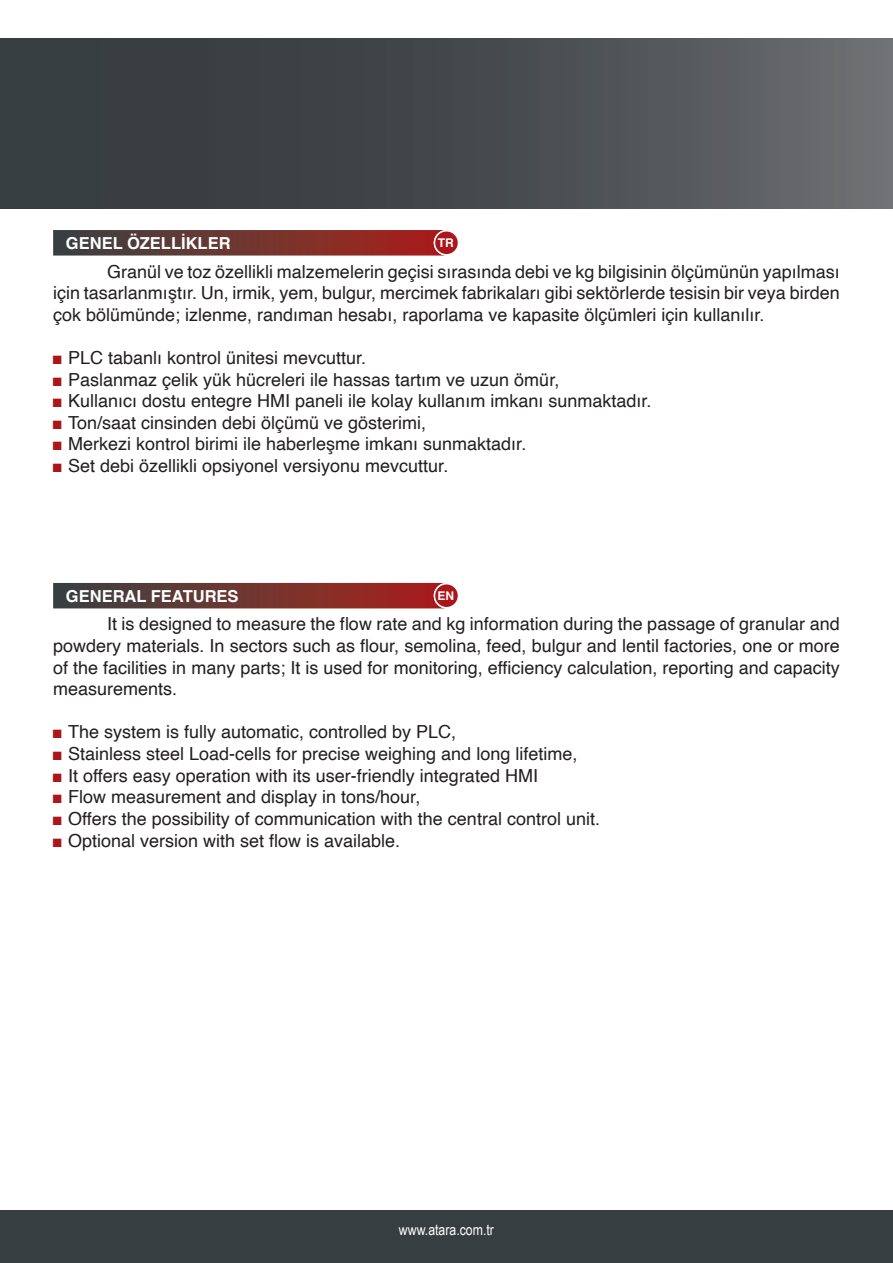
<style>
.page{position:relative;width:893px;height:1263px;background:#fff}
.page>*{position:absolute;margin:0;border:0;box-sizing:border-box;transform-origin:0 0}
.t1{font:18px/21.6px "Helvetica";color:#231f20;text-align:justify}
.t2{font:700 16.5px "Helvetica";color:#fff}
.t3{font:15px "Arial Narrow";color:#fff}
.t4{font:700 12px "Helvetica";color:#fff}
.s1{font-family:"Arial Narrow";color:#ab161a}
</style>
<div class="page">
<div style="left:0;top:38px;width:893px;height:170px;background:linear-gradient(to right,#2c3337,#66676b)"></div>
<div style="left:0;top:1210px;width:893px;height:53px;background:#373e41"></div>
<svg style="left:53px;top:230px;width:390px;height:26px;background:#723733"></svg>
<div style="left:434px;top:231px;width:24px;height:24px;background:#ab161a;border-radius:50%"></div>
<div style="left:434px;top:230px;width:25px;height:26px;border:2px solid #fff;border-radius:50%"></div>
<svg style="left:53px;top:583px;width:390px;height:25px;background:#6f332f"></svg>
<div style="left:434px;top:584px;width:24px;height:24px;background:#ab161a;border-radius:50%"></div>
<div style="left:434px;top:583px;width:25px;height:25px;border:2px solid #fff;border-radius:50%"></div>
<p class="t2" style="left:66px;top:233px;width:166px">GENEL ÖZELLİKLER</p>
<p class="t4" style="left:438px;top:236px;width:17px">TR</p>
<p class="t1" style="left:53px;top:261px;width:788px;text-indent:54px">Granül ve toz özellikli malzemelerin geçisi sırasında debi ve kg bilgisinin ölçümünün yapılması için tasarlanmıştır. Un, irmik, yem, bulgur, mercimek fabrikaları gibi sektörlerde tesisin bir veya birden çok bölümünde; izlenme, randıman hesabı, raporlama ve kapasite ölçümleri için kullanılır.</p>
<p class="t1" style="left:53px;top:347px;width:315px"><span class="s1">■</span> PLC tabanlı kontrol ünitesi mevcuttur.</p>
<p class="t1" style="left:53px;top:369px;width:508px"><span class="s1">■</span> Paslanmaz çelik yük hücreleri ile hassas tartım ve uzun ömür,</p>
<p class="t1" style="left:53px;top:391px;width:600px"><span class="s1">■</span> Kullanıcı dostu entegre HMI paneli ile kolay kullanım imkanı sunmaktadır.</p>
<p class="t1" style="left:53px;top:412px;width:375px"><span class="s1">■</span> Ton/saat cinsinden debi ölçümü ve gösterimi,</p>
<p class="t1" style="left:53px;top:434px;width:475px"><span class="s1">■</span> Merkezi kontrol birimi ile haberleşme imkanı sunmaktadır.</p>
<p class="t1" style="left:53px;top:455px;width:397px"><span class="s1">■</span> Set debi özellikli opsiyonel versiyonu mevcuttur.</p>
<p class="t2" style="left:66px;top:586px;width:174px">GENERAL FEATURES</p>
<p class="t4" style="left:437px;top:589px;width:18px">EN</p>
<p class="t1" style="left:53px;top:614px;width:788px;text-indent:54px">It is designed to measure the flow rate and kg information during the passage of granular and powdery materials. In sectors such as flour, semolina, feed, bulgur and lentil factories, one or more of the facilities in many parts; It is used for monitoring, efficiency calculation, reporting and capacity measurements.</p>
<p class="t1" style="left:53px;top:722px;width:405px"><span class="s1">■</span> The system is fully automatic, controlled by PLC,</p>
<p class="t1" style="left:53px;top:743px;width:526px"><span class="s1">■</span> Stainless steel Load-cells for precise weighing and long lifetime,</p>
<p class="t1" style="left:53px;top:765px;width:486px"><span class="s1">■</span> It offers easy operation with its user-friendly integrated HMI</p>
<p class="t1" style="left:53px;top:787px;width:369px"><span class="s1">■</span> Flow measurement and display in tons/hour,</p>
<p class="t1" style="left:53px;top:808px;width:548px"><span class="s1">■</span> Offers the possibility of communication with the central control unit.</p>
<p class="t1" style="left:53px;top:830px;width:349px"><span class="s1">■</span> Optional version with set flow is available.</p>
<p class="t3" style="left:399px;top:1219px;width:97px">www.atara.com.tr</p>
</div>
